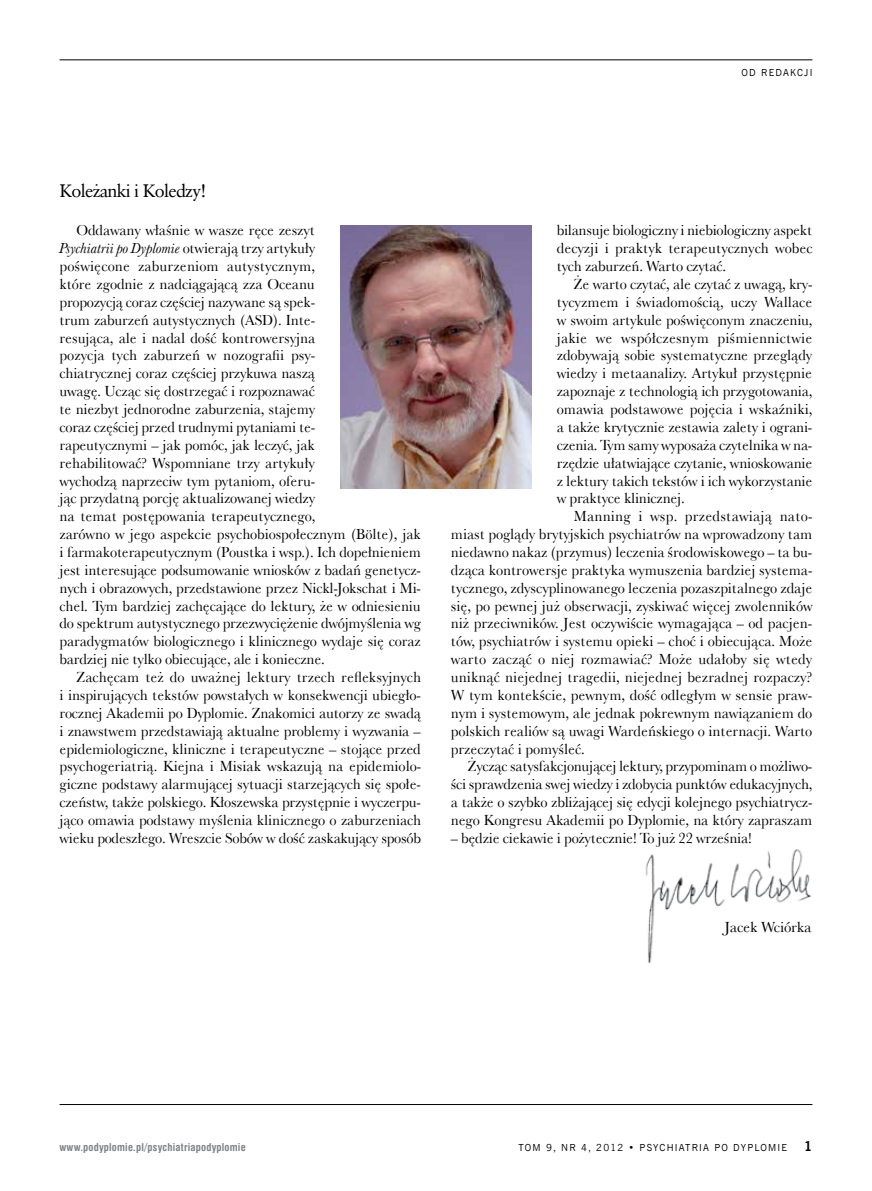
<style>
.page{position:relative;width:872px;height:1191px;background:#fff}
.page>*{position:absolute;margin:0;border:0;box-sizing:border-box;transform-origin:0 0}
.t1{font:18px "Class Garmnd EU";letter-spacing:-.04em;color:#000}
.t2{font:15px/17.9px "Baskervlle 2 EU";letter-spacing:-.02em;color:#000;text-align:justify}
.t3{font:700 13.5px "News Goth EU";color:#000}
.t4{font:700 10.5px "Swis 721 Cn EU";letter-spacing:.02em;color:#808285}
.t5{font:9.75px "News Goth EU";letter-spacing:.12em;color:#000}
.s1{font-style:italic}
</style>
<div class="page">
<hr style="left:60px;top:60px;width:752px;height:1px;background:#000">
<hr style="left:60px;top:1104px;width:752px;height:1px;background:#000">
<img style="left:645px;top:849px;width:166px;height:115px">
<img style="left:341px;top:226px;width:190px;height:262px">
<p class="t5" style="left:741px;top:67px;width:72px">OD REDAkCjI</p>
<p class="t1" style="left:60px;top:179px;width:148px">Ko-le-żan-ki i Ko-le-dzy!</p>
<p class="t2" style="left:60px;top:221px;width:363px;text-align:left;text-indent:17px">Oddawany właśnie w wasze ręce zeszyt<br><span class="s1">Psychiatrii po Dyplomie</span> otwierają trzy artykuły<br>poświęcone zaburzeniom autystycznym,<br>które zgodnie z nadciągającą zza Oceanu<br>propozycją coraz częściej nazywane są spek-<br>trum zaburzeń autystycznych (ASD). Inte-<br>resująca, ale i nadal dość kontrowersyjna<br>pozycja tych zaburzeń w nozografii psy-<br>chiatrycznej coraz częściej przykuwa naszą<br>uwagę. Ucząc się dostrzegać i rozpoznawać<br>te niezbyt jednorodne zaburzenia, stajemy<br>coraz częściej przed trudnymi pytaniami te-<br>rapeutycznymi – jak pomóc, jak leczyć, jak<br>rehabilitować? Wspomniane trzy artykuły<br>wychodzą naprzeciw tym pytaniom, oferu-<br>jąc przydatną porcję aktualizowanej wiedzy<br>na temat postępowania terapeutycznego,<br>zarówno w jego aspekcie psychobiospołecznym (Bölte), jak i farmakoterapeutycznym (Poustka i wsp.). Ich dopełnieniem jest interesujące podsumowanie wniosków z badań genetycz&shy;nych i obrazowych, przedstawione przez Nickl-Jokschat i Mi&shy;chel. Tym bardziej zachęcające do lektury, że w odniesieniu do spektrum autystycznego przezwyciężenie dwójmyślenia wg paradygmatów biologicznego i klinicznego wydaje się coraz bardziej nie tylko obiecujące, ale i konieczne.</p>
<p class="t2" style="left:60px;top:668px;width:363px;text-indent:17px">Zachęcam też do uważnej lektury trzech refleksyjnych i inspirujących tekstów powstałych w konsekwencji ubiegło&shy;rocznej Akademii po Dyplomie. Znakomici autorzy ze swadą i znawstwem przedstawiają aktualne problemy i wyzwania – epidemiologiczne, kliniczne i terapeutyczne – stojące przed psychogeriatrią. Kiejna i Misiak wskazują na epidemiolo&shy;giczne podstawy alarmującej sytuacji starzejących się społe&shy;czeństw, także polskiego. Kłoszewska przystępnie i wyczerpu&shy;jąco omawia podstawy myślenia klinicznego o zaburzeniach wieku podeszłego. Wreszcie Sobów w dość zaskakujący sposób</p>
<p class="t2" style="left:557px;top:221px;width:257px">bilansuje biologiczny i niebiologiczny aspekt decyzji i praktyk terapeutycznych wobec tych zaburzeń. Warto czytać.</p>
<p class="t2" style="left:557px;top:275px;width:257px;text-indent:17px">Że warto czytać, ale czytać z uwagą, kry&shy;tycyzmem i świadomością, uczy Wallace w swoim artykule poświęconym znaczeniu, jakie we współczesnym piśmiennictwie zdobywają sobie systematyczne przeglądy wiedzy i metaanalizy. Artykuł przystępnie zapoznaje z technologią ich przygotowania, omawia podstawowe pojęcia i wskaźniki, a także krytycznie zestawia zalety i ograni&shy;czenia. Tym samy wyposaża czytelnika w na&shy;rzędzie ułatwiające czytanie, wnioskowanie z lektury takich tekstów i ich wykorzystanie w praktyce klinicznej.</p>
<p class="t2" style="left:451px;top:507px;width:363px;text-indent:123px">Manning i wsp. przedstawiają nato&shy;miast poglądy brytyjskich psychiatrów na wprowadzony tam niedawno nakaz (przymus) leczenia środowiskowego – ta bu&shy;dząca kontrowersje praktyka wymuszenia bardziej systema&shy;tycznego, zdyscyplinowanego leczenia pozaszpitalnego zdaje się, po pewnej już obserwacji, zyskiwać więcej zwolenników niż przeciwników. Jest oczywiście wymagająca – od pacjen&shy;tów, psychiatrów i systemu opieki – choć i obiecująca. Może warto zacząć o niej rozmawiać? Może udałoby się wtedy uniknąć niejednej tragedii, niejednej bezradnej rozpaczy?<br>W tym kontekście, pewnym, dość odległym w sensie praw&shy;nym i systemowym, ale jednak pokrewnym nawiązaniem do polskich realiów są uwagi Wardeńskiego o internacji. Warto przeczytać i pomyśleć.</p>
<p class="t2" style="left:451px;top:757px;width:363px;text-indent:17px">Życząc satysfakcjonującej lektury, przypominam o możliwo&shy;ści sprawdzenia swej wiedzy i zdobycia punktów edukacyjnych, a także o szybko zbliżającej się edycji kolejnego psychiatrycz&shy;nego Kongresu Akademii po Dyplomie, na który zapraszam</p>
<p class="t2" style="left:451px;top:829px;width:302px">– będzie ciekawie i pożytecznie! To już 22 września!</p>
<p class="t2" style="left:724px;top:918px;width:89px">Jacek Wciórka</p>
<p class="t4" style="left:60px;top:1140px;width:188px">www.podyplomie.pl/psychiatriapodyplomie</p>
<p class="t5" style="left:518px;top:1141px;width:270px">TOM 9, NR 4, 2012 • PSYCHIATRIA PO DYPLOMIE</p>
<p class="t3" style="left:804px;top:1137px;width:10px">1</p>
</div>
